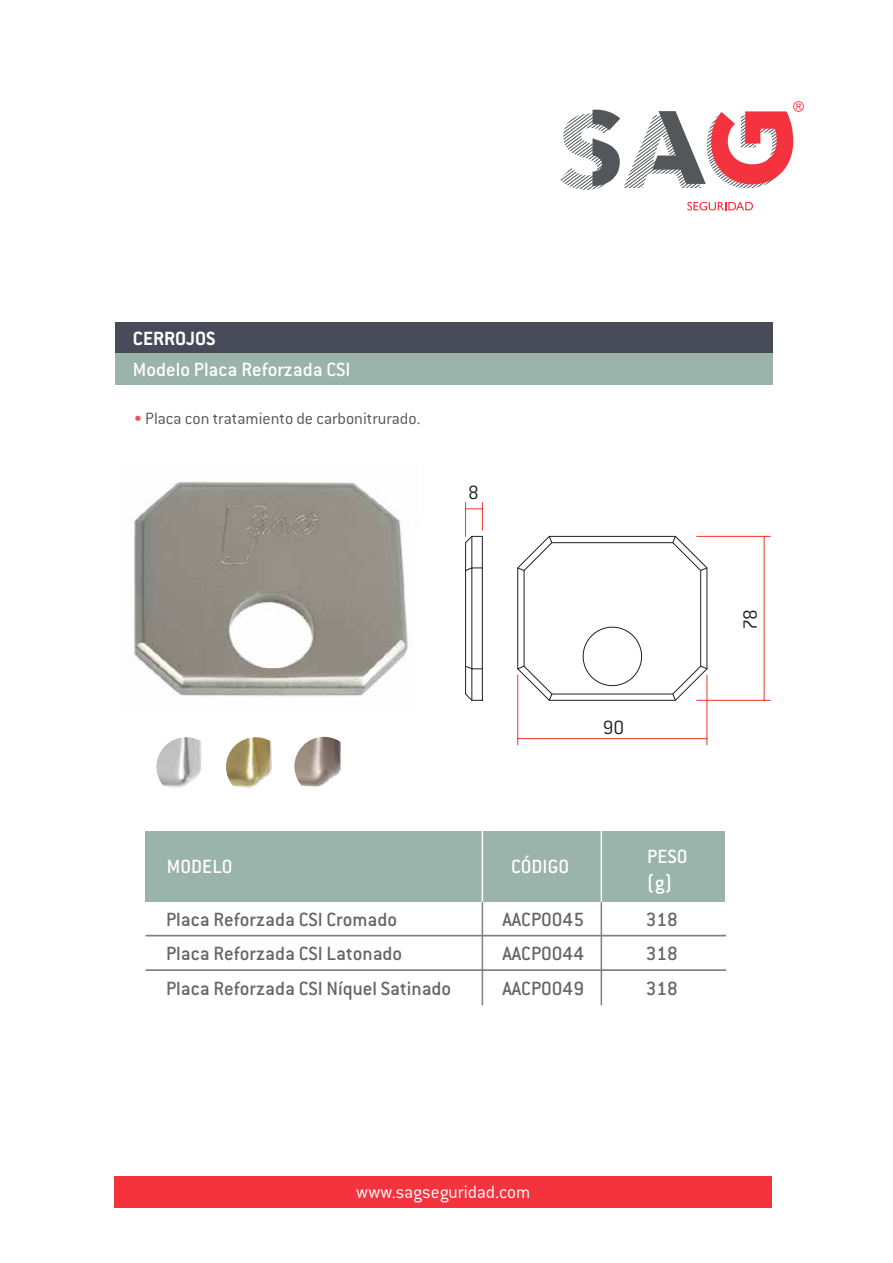
<style>
.page{position:relative;width:893px;height:1263px;background:#fff}
.page>*{position:absolute;margin:0;border:0;box-sizing:border-box;transform-origin:0 0}
.t1{font:500 21px "Conduit ITC";color:#656668}
.t2{font:500 21px/25.2px "Conduit ITC";color:#fff}
.t3{font:700 21px "Conduit ITC";color:#fff}
.t4{font:300 21px "Conduit ITC";color:#231f20}
.t5{font:300 19.5px "Conduit ITC";color:#fff}
.t6{font:300 18px "Conduit ITC";color:#545456}
.s1{color:#fb5058}
</style>
<div class="page">
<div style="left:115px;top:322px;width:658px;height:31px;background:#474b59"></div>
<div style="left:115px;top:353px;width:658px;height:31px;background:#9ab3ab"></div>
<div style="left:115px;top:1176px;width:657px;height:32px;background:#f5333f"></div>
<svg style="left:687px;top:202px;width:66px;height:8px"></svg>
<svg style="left:560px;top:101px;width:244px;height:89px"></svg>
<div style="left:146px;top:831px;width:578px;height:71px;background:#9ab3ab"></div>
<hr style="left:482px;top:830px;width:1px;height:72px;background:#fff">
<hr style="left:601px;top:830px;width:1px;height:72px;background:#fff">
<hr style="left:482px;top:902px;width:1px;height:35px;background:#7e8083">
<hr style="left:601px;top:902px;width:1px;height:35px;background:#7e8083">
<svg style="left:156px;top:737px;width:46px;height:51px"></svg>
<svg style="left:226px;top:737px;width:46px;height:51px"></svg>
<img style="left:294px;top:737px;width:60px;height:59px;border-radius:30px">
<hr style="left:146px;top:935px;width:580px;height:1px;background:#7e8083">
<hr style="left:482px;top:936px;width:1px;height:35px;background:#7e8083">
<hr style="left:601px;top:936px;width:1px;height:35px;background:#7e8083">
<hr style="left:482px;top:970px;width:1px;height:35px;background:#7e8083">
<hr style="left:601px;top:970px;width:1px;height:35px;background:#7e8083">
<hr style="left:146px;top:969px;width:580px;height:2px;background:#7e8083">
<img style="left:134px;top:482px;width:284px;height:215px">
<svg style="left:465px;top:502px;width:18px;height:199px"></svg>
<svg style="left:517px;top:535px;width:191px;height:166px"></svg>
<hr style="left:517px;top:675px;width:1px;height:70px;background:#ed3624">
<hr style="left:707px;top:675px;width:1px;height:70px;background:#ed3624">
<hr style="left:518px;top:738px;width:189px;height:1px;background:#ed3624">
<hr style="left:697px;top:700px;width:73px;height:1px;background:#ed3624">
<hr style="left:697px;top:536px;width:73px;height:1px;background:#ed3624">
<hr style="left:764px;top:536px;width:1px;height:164px;background:#ed3624">
<p class="t3" style="left:133px;top:326px;width:84px">CERROJOS</p>
<p class="t2" style="left:133px;top:356px;width:219px">Modelo Placa Reforzada CSI</p>
<p class="t6" style="left:134px;top:408px;width:288px"><span class="s1">•</span> Placa con tratamiento de carbonitrurado.</p>
<p class="t4" style="left:468px;top:481px;width:12px">8</p>
<p class="t4" style="left:603px;top:716px;width:23px">90</p>
<p class="t2" style="left:167px;top:854px;width:67px">MODELO</p>
<p class="t2" style="left:511px;top:854px;width:59px">CÓDIGO</p>
<p class="t2" style="left:647px;top:844px;width:42px">PESO (g)</p>
<p class="t1" style="left:166px;top:908px;width:233px">Placa Reforzada CSI Cromado</p>
<p class="t1" style="left:502px;top:907px;width:83px">AACP0045</p>
<p class="t1" style="left:646px;top:907px;width:34px">318</p>
<p class="t1" style="left:166px;top:942px;width:238px">Placa Reforzada CSI Latonado</p>
<p class="t1" style="left:502px;top:942px;width:83px">AACP0044</p>
<p class="t1" style="left:646px;top:942px;width:34px">318</p>
<p class="t1" style="left:166px;top:976px;width:287px">Placa Reforzada CSI Níquel Satinado</p>
<p class="t1" style="left:502px;top:976px;width:83px">AACP0049</p>
<p class="t1" style="left:646px;top:976px;width:34px">318</p>
<p class="t4" style="left:739px;top:630px;width:23px;rotate:-90deg">78</p>
<p class="t5" style="left:356px;top:1181px;width:176px">www.sagseguridad.com</p>
</div>
